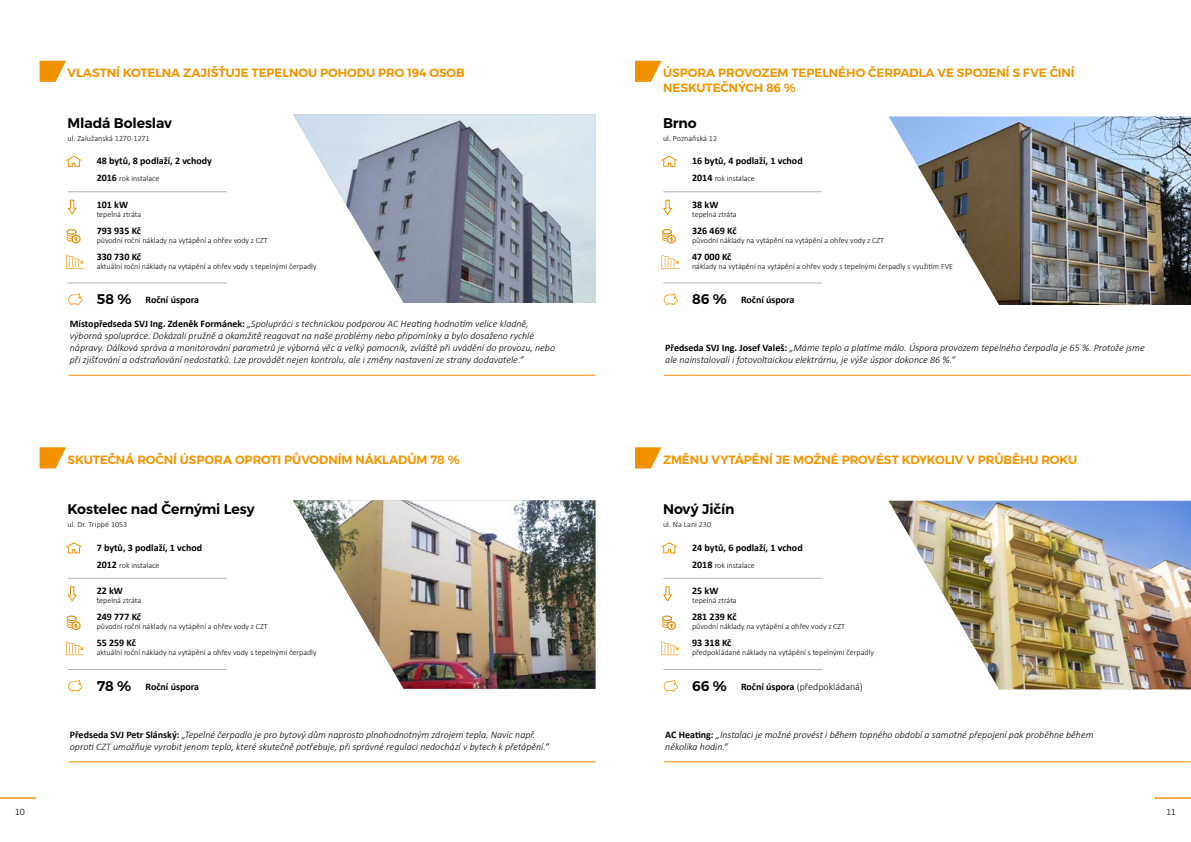
<style>
.page{position:relative;width:1191px;height:842px;background:#fff}
.page>*{position:absolute;margin:0;border:0;box-sizing:border-box;transform-origin:0 0}
.t1{font:600 14px "Montserrat";letter-spacing:-.01em;color:#000}
.t2{font:600 12px/14.4px "Montserrat";letter-spacing:-.01em;color:#f49400}
.t3{font:italic 300 10px/12px "Calibri";color:#000}
.t4{font:700 10px "Calibri";color:#000}
.t5{font:300 10px "Calibri";color:#000}
.t6{font:300 8px "Calibri";color:#000}
.s1{font-weight:700;font-size:10px}
.s2{font-family:"Montserrat";font-weight:600;font-size:14px}
.s3{font-weight:700;font-style:normal}
.s4{font-weight:700}
</style>
<div class="page">
<hr style="left:0;top:797px;width:36px;height:2px;background:#f39200">
<hr style="left:1154px;top:797px;width:37px;height:2px;background:#f39200">
<img style="left:293px;top:114px;width:302px;height:189px">
<img style="left:293px;top:500px;width:302px;height:189px">
<hr style="left:68px;top:578px;width:158px;height:1px;background:#b3b2b2">
<hr style="left:69px;top:761px;width:526px;height:1px;background:#f39200">
<svg style="left:66px;top:542px;width:16px;height:12px"></svg>
<svg style="left:67px;top:586px;width:10px;height:16px"></svg>
<div style="left:67px;top:616px;width:10px;height:5px;border:1px solid #f39200;border-radius:50%"></div>
<svg style="left:66px;top:620px;width:15px;height:10px"></svg>
<svg style="left:68px;top:680px;width:14px;height:11px"></svg>
<svg style="left:40px;top:447px;width:26px;height:21px"></svg>
<svg style="left:66px;top:641px;width:18px;height:14px"></svg>
<hr style="left:68px;top:669px;width:158px;height:1px;background:#b3b2b2">
<hr style="left:68px;top:191px;width:158px;height:1px;background:#b3b2b2">
<hr style="left:69px;top:375px;width:526px;height:1px;background:#f39200">
<svg style="left:66px;top:155px;width:16px;height:12px"></svg>
<svg style="left:67px;top:199px;width:10px;height:16px"></svg>
<div style="left:67px;top:229px;width:10px;height:5px;border:1px solid #f39200;border-radius:50%"></div>
<svg style="left:66px;top:230px;width:15px;height:13px"></svg>
<svg style="left:68px;top:293px;width:14px;height:12px"></svg>
<svg style="left:40px;top:61px;width:26px;height:21px"></svg>
<svg style="left:66px;top:255px;width:18px;height:14px"></svg>
<hr style="left:68px;top:283px;width:158px;height:1px;background:#b3b2b2">
<hr style="left:663px;top:578px;width:159px;height:1px;background:#b3b2b2">
<hr style="left:664px;top:761px;width:526px;height:1px;background:#f39200">
<svg style="left:661px;top:542px;width:17px;height:12px"></svg>
<svg style="left:663px;top:586px;width:9px;height:16px"></svg>
<div style="left:662px;top:616px;width:10px;height:5px;border:1px solid #f39200;border-radius:50%"></div>
<svg style="left:662px;top:620px;width:14px;height:10px"></svg>
<svg style="left:664px;top:680px;width:13px;height:11px"></svg>
<svg style="left:635px;top:447px;width:26px;height:21px"></svg>
<svg style="left:661px;top:641px;width:18px;height:14px"></svg>
<hr style="left:663px;top:669px;width:159px;height:1px;background:#b3b2b2">
<hr style="left:663px;top:191px;width:159px;height:1px;background:#b3b2b2">
<hr style="left:664px;top:375px;width:526px;height:1px;background:#f39200">
<svg style="left:661px;top:155px;width:17px;height:12px"></svg>
<svg style="left:663px;top:199px;width:9px;height:16px"></svg>
<div style="left:662px;top:229px;width:10px;height:5px;border:1px solid #f39200;border-radius:50%"></div>
<svg style="left:662px;top:230px;width:14px;height:13px"></svg>
<svg style="left:664px;top:293px;width:13px;height:12px"></svg>
<svg style="left:635px;top:61px;width:26px;height:21px"></svg>
<svg style="left:661px;top:255px;width:18px;height:14px"></svg>
<hr style="left:663px;top:283px;width:159px;height:1px;background:#b3b2b2">
<img style="left:888px;top:501px;width:303px;height:188px">
<img style="left:888px;top:116px;width:303px;height:189px">
<p class="t2" style="left:68px;top:66px;width:399px">VLASTNÍ KOTELNA ZAJIŠŤUJE TEPELNOU POHODU PRO 194 OSOB</p>
<p class="t2" style="left:663px;top:66px;width:413px">ÚSPORA PROVOZEM TEPELNÉHO ČERPADLA VE SPOJENÍ S FVE ČINÍ<br>NESKUTEČNÝCH 86 %</p>
<h1 class="t1" style="left:68px;top:114px;width:106px">Mladá Boleslav</h1>
<p class="t6" style="left:68px;top:133px;width:84px">ul. Zalužanská 1270-1271</p>
<h1 class="t1" style="left:663px;top:114px;width:35px">Brno</h1>
<p class="t6" style="left:663px;top:133px;width:56px">ul. Poznaňská 12</p>
<p class="t4" style="left:97px;top:154px;width:117px">48 bytů, 8 podlaží, 2 vchody</p>
<p class="t6" style="left:97px;top:174px;width:64px"><span class="s1">2016</span> rok instalace</p>
<p class="t4" style="left:692px;top:154px;width:112px">16 bytů, 4 podlaží, 1 vchod</p>
<p class="t6" style="left:692px;top:174px;width:64px"><span class="s1">2014</span> rok instalace</p>
<p class="t4" style="left:97px;top:197px;width:33px">101 kW</p>
<p class="t6" style="left:97px;top:209px;width:46px">tepelná ztráta</p>
<p class="t4" style="left:97px;top:223px;width:46px">793 935 Kč</p>
<p class="t6" style="left:97px;top:235px;width:172px">původní roční náklady na vytápění a ohřev vody z CZT</p>
<p class="t4" style="left:97px;top:249px;width:46px">330 730 Kč</p>
<p class="t6" style="left:97px;top:261px;width:221px">aktuální roční náklady na vytápění a ohřev vody s tepelnými čerpadly</p>
<p class="t4" style="left:692px;top:197px;width:28px">38 kW</p>
<p class="t6" style="left:692px;top:209px;width:46px">tepelná ztráta</p>
<p class="t4" style="left:692px;top:223px;width:46px">326 469 Kč</p>
<p class="t6" style="left:692px;top:235px;width:193px">původní náklady na vytápění na vytápění a ohřev vody z CZT</p>
<p class="t4" style="left:692px;top:249px;width:41px">47 000 Kč</p>
<p class="t6" style="left:692px;top:261px;width:262px">náklady na vytápění na vytápění a ohřev vody s tepelnými čerpadly s využitím FVE</p>
<p class="t4" style="left:97px;top:293px;width:104px"><span class="s2">58 %</span> Roční úspora</p>
<p class="t4" style="left:692px;top:293px;width:104px"><span class="s2">86 %</span> Roční úspora</p>
<p class="t3" style="left:70px;top:318px;width:487px"><span class="s3">Místopředseda SVJ Ing. Zdeněk Formánek:</span> „Spolupráci s technickou podporou AC Heating hodnotím velice kladně, výborná spolupráce. Dokázali pružně a okamžitě reagovat na naše problémy nebo připomínky a bylo dosaženo rychlé nápravy. Dálková správa a monitorování parametrů je výborná věc a velký pomocník, zvláště při uvádění do provozu, nebo při zjišťování a odstraňování nedostatků. Lze provádět nejen kontrolu, ale i změny nastavení ze strany dodavatele.“</p>
<p class="t3" style="left:665px;top:342px;width:481px"><span class="s3">Předseda SVJ Ing. Josef Valeš:</span> „Máme teplo a platíme málo. Úspora provozem tepelného čerpadla je 65 %. Protože jsme ale nainstalovali i fotovoltaickou elektrárnu, je výše úspor dokonce 86 %.“</p>
<p class="t2" style="left:68px;top:452px;width:393px">SKUTEČNÁ ROČNÍ ÚSPORA OPROTI PŮVODNÍM NÁKLADŮM 78 %</p>
<p class="t2" style="left:663px;top:452px;width:416px">ZMĚNU VYTÁPĚNÍ JE MOŽNÉ PROVÉST KDYKOLIV V PRŮBĚHU ROKU</p>
<h1 class="t1" style="left:68px;top:501px;width:189px">Kostelec nad Černými Lesy</h1>
<p class="t6" style="left:68px;top:520px;width:61px">ul. Dr. Trippé 1053</p>
<h1 class="t1" style="left:663px;top:501px;width:73px">Nový Jičín</h1>
<p class="t6" style="left:663px;top:520px;width:50px">ul. Na Lani 230</p>
<p class="t4" style="left:97px;top:541px;width:107px">7 bytů, 3 podlaží, 1 vchod</p>
<p class="t6" style="left:97px;top:560px;width:64px"><span class="s1">2012</span> rok instalace</p>
<p class="t4" style="left:692px;top:541px;width:112px">24 bytů, 6 podlaží, 1 vchod</p>
<p class="t6" style="left:692px;top:560px;width:64px"><span class="s1">2018</span> rok instalace</p>
<p class="t4" style="left:97px;top:584px;width:28px">22 kW</p>
<p class="t6" style="left:97px;top:596px;width:46px">tepelná ztráta</p>
<p class="t4" style="left:97px;top:610px;width:46px">249 777 Kč</p>
<p class="t6" style="left:97px;top:622px;width:172px">původní roční náklady na vytápění a ohřev vody z CZT</p>
<p class="t4" style="left:97px;top:636px;width:41px">55 259 Kč</p>
<p class="t6" style="left:97px;top:648px;width:221px">aktuální roční náklady na vytápění a ohřev vody s tepelnými čerpadly</p>
<p class="t4" style="left:692px;top:584px;width:28px">25 kW</p>
<p class="t6" style="left:692px;top:596px;width:46px">tepelná ztráta</p>
<p class="t4" style="left:692px;top:610px;width:46px">281 239 Kč</p>
<p class="t6" style="left:692px;top:622px;width:154px">původní náklady na vytápění a ohřev vody z CZT</p>
<p class="t4" style="left:692px;top:636px;width:41px">93 318 Kč</p>
<p class="t6" style="left:692px;top:648px;width:183px">předpokládané náklady na vytápění s tepelnými čerpadly</p>
<p class="t4" style="left:97px;top:679px;width:104px"><span class="s2">78 %</span> Roční úspora</p>
<p class="t5" style="left:692px;top:680px;width:172px"><span class="s2">66 %</span> <span class="s4">Roční úspora</span> (předpokládaná)</p>
<p class="t3" style="left:70px;top:728px;width:480px"><span class="s3">Předseda SVJ Petr Slánský:</span> „Tepelné čerpadlo je pro bytový dům naprosto plnohodnotným zdrojem tepla. Navíc např. oproti CZT umožňuje vyrobit jenom teplo, které skutečně potřebuje, při správné regulaci nedochází v bytech k přetápění.“</p>
<p class="t3" style="left:665px;top:728px;width:430px"><span class="s3">AC Heating:</span> „Instalaci je možné provést i během topného období a samotné přepojení pak proběhne během několika hodin.“</p>
<p class="t5" style="left:15px;top:805px;width:11px">10</p>
<p class="t5" style="left:1166px;top:805px;width:11px">11</p>
</div>
